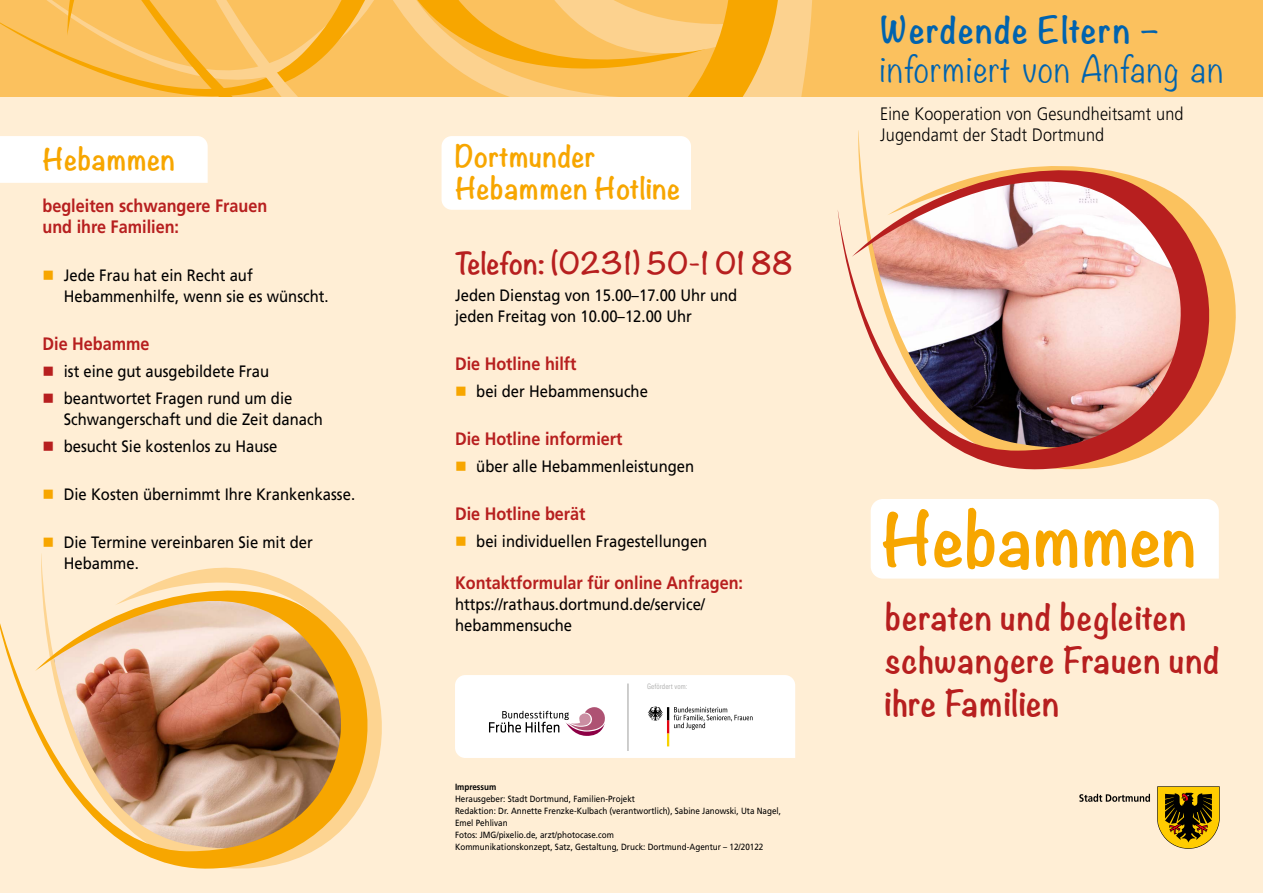
<style>
.page{position:relative;width:1263px;height:893px;background:#ffeed5}
.page>*{position:absolute;margin:0;border:0;box-sizing:border-box;transform-origin:0 0}
.t1{font:700 66.15px "Noteworthy";color:#f7a600}
.t2{font:300 32.55px/39.2px "Noteworthy";letter-spacing:.05em;color:#0063af}
.t3{font:700 31.95px/42.6px "Noteworthy";letter-spacing:.03em;color:#b71f1f}
.t4{font:700 27px "Noteworthy";letter-spacing:.02em;color:#f7a600}
.t5{font:700 27px "Noteworthy";letter-spacing:.01em;color:#b71f1f}
.Überschrift{font:700 18px "Frutiger LT";color:#b71f1f;scale:.9 1}
.t6{font:300 18px/21.6px "Frutiger LT";letter-spacing:.01em;color:#000;scale:.9 1}
.t7{font:16.5px/21px "Frutiger LT";color:#000;scale:.9 1}
.t8{font:9px/12px "Frutiger LT";color:#000;scale:.9 1}
.t9{font:700 9px "Frutiger LT";color:#000;scale:.9 1}
.t10{font:300 condensed 7.35px "Linotype Univers";letter-spacing:.005em;color:#9d9d9c}
.s1{color:#f7a600}
.s2{color:#b71f1f}
.s3{font-weight:700}
</style>
<div class="page">
<div style="left:0;top:0;width:1263px;height:96px;background:#fbc15e"></div>
<svg style="left:47px;top:0;width:765px;height:96px"></svg>
<div style="left:0;top:136px;width:208px;height:47px;background:#fff"></div>
<div style="left:441px;top:136px;width:250px;height:74px;background:#fff"></div>
<svg style="left:1157px;top:786px;width:63px;height:63px;background:#9a7c1a"></svg>
<svg style="left:1079px;top:794px;width:71px;height:8px"></svg>
<svg style="left:837px;top:96px;width:413px;height:374px"></svg>
<div style="left:871px;top:499px;width:348px;height:80px;background:#fff"></div>
<svg style="left:0;top:554px;width:382px;height:315px"></svg>
<svg style="left:455px;top:675px;width:340px;height:83px;background:#f5f3f3"></svg>
<p class="t4" style="left:43px;top:136px;width:134px">Hebammen</p>
<p class="Überschrift" style="left:43px;top:195px;width:251px">begleiten schwangere Frauen</p>
<p class="Überschrift" style="left:43px;top:216px;width:153px">und ihre Familien:</p>
<p class="t7" style="left:64px;top:265px;width:296px;text-indent:-21px"><span class="s1">■</span> Jede Frau hat ein Recht auf<br>Hebammenhilfe, wenn sie es wünscht.</p>
<p class="Überschrift" style="left:43px;top:333px;width:121px">Die Hebamme</p>
<p class="t7" style="left:43px;top:361px;width:253px"><span class="s2">■</span> ist eine gut ausgebildete Frau</p>
<p class="t7" style="left:64px;top:388px;width:289px;text-indent:-21px"><span class="s2">■</span> beantwortet Fragen rund um die<br>Schwangerschaft und die Zeit danach</p>
<p class="t7" style="left:43px;top:436px;width:263px"><span class="s2">■</span> besucht Sie kostenlos zu Hause</p>
<p class="t7" style="left:43px;top:484px;width:349px"><span class="s1">■</span> Die Kosten übernimmt Ihre Krankenkasse.</p>
<p class="t7" style="left:43px;top:532px;width:302px"><span class="s1">■</span> Die Termine vereinbaren Sie mit der</p>
<p class="t7" style="left:64px;top:553px;width:85px">Hebamme.</p>
<p class="t4" style="left:455px;top:132px;width:143px">Dortmunder</p>
<p class="t4" style="left:455px;top:165px;width:227px">Hebammen Hotline</p>
<p class="t5" style="left:455px;top:239px;width:339px">Telefon: (0231) 50-1 01 88</p>
<p class="t7" style="left:455px;top:284px;width:315px">Jeden Dienstag von 15.00–17.00 Uhr und</p>
<p class="t7" style="left:455px;top:305px;width:265px">jeden Freitag von 10.00–12.00 Uhr</p>
<p class="Überschrift" style="left:455px;top:353px;width:137px">Die Hotline hilft</p>
<p class="t7" style="left:455px;top:380px;width:216px"><span class="s1">■</span> bei der Hebammensuche</p>
<p class="Überschrift" style="left:455px;top:428px;width:188px">Die Hotline informiert</p>
<p class="t7" style="left:455px;top:455px;width:267px"><span class="s1">■</span> über alle Hebammenleistungen</p>
<p class="Überschrift" style="left:455px;top:503px;width:147px">Die Hotline berät</p>
<p class="t7" style="left:455px;top:530px;width:282px"><span class="s1">■</span> bei individuellen Fragestellungen</p>
<p class="Überschrift" style="left:455px;top:572px;width:322px">Kontaktformular für online Anfragen:</p>
<p class="t7" style="left:455px;top:593px;width:279px">https://rathaus.dortmund.de/service/</p>
<p class="t7" style="left:455px;top:614px;width:132px">hebammensuche</p>
<p class="t10" style="left:647px;top:682px;width:41px">Gefördert vom:</p>
<p class="t9" style="left:455px;top:782px;width:47px">Impressum</p>
<p class="t8" style="left:455px;top:793px;width:202px">Herausgeber: Stadt Dortmund, Familien-Projekt</p>
<p class="t8" style="left:455px;top:805px;width:364px">Redaktion: Dr. Annette Frenzke-Kulbach (verantwortlich), Sabine Janowski, Uta Nagel,<br>Emel Pehlivan</p>
<p class="t8" style="left:455px;top:829px;width:178px">Fotos: JMG/pixelio.de, arzt/photocase.com</p>
<p class="t8" style="left:455px;top:841px;width:344px">Kommunikationskonzept, Satz, Gestaltung, Druck: Dortmund-Agentur – 12/20122</p>
<p class="t2" style="left:880px;top:9px;width:344px"><span class="s3">Werdende Eltern – </span>informiert von Anfang an</p>
<p class="t6" style="left:880px;top:103px;width:338px">Eine Kooperation von Gesundheitsamt und<br>Jugendamt der Stadt Dortmund</p>
<p class="t1" style="left:881px;top:482px;width:318px">Hebammen</p>
<p class="t3" style="left:885px;top:596px;width:336px">beraten und begleiten schwangere Frauen und ihre Familien</p>
</div>
